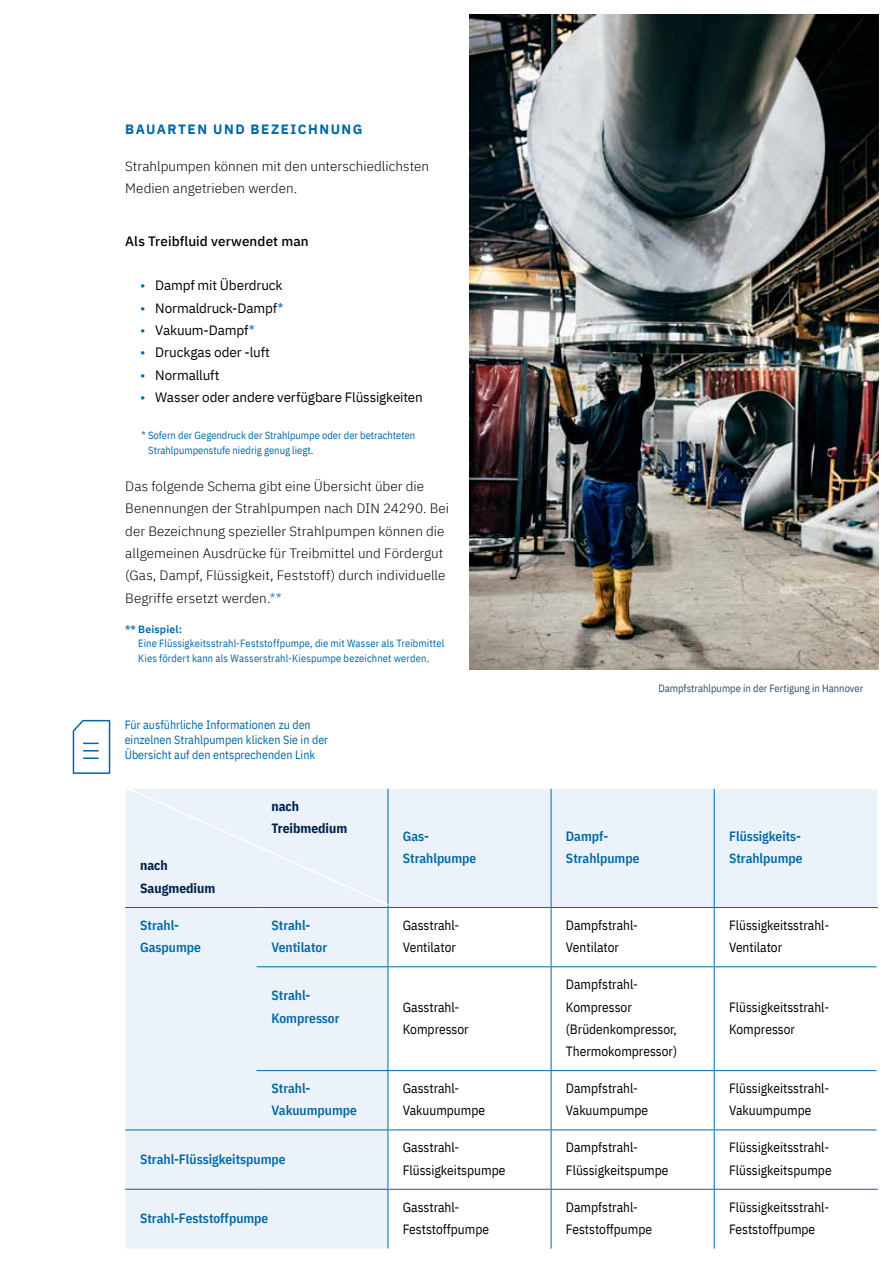
<style>
.page{position:relative;width:893px;height:1263px;background:#fff}
.page>*{position:absolute;margin:0;border:0;box-sizing:border-box;transform-origin:0 0}
.t1{font:13.5px/22.2px "IBM Plex Sans Cond";color:#000}
.t2{font:300 13.5px/22.4px "IBM Plex Sans";letter-spacing:.005em;color:#000}
.t3{font:600 13.5px/22.2px "IBM Plex Sans Cond";color:#0068a3}
.t4{font:13.5px "IBM Plex Sans";letter-spacing:-.01em;color:#000}
.t5{font:700 13.5px/22.2px "IBM Plex Sans Cond";color:#00214c}
.t6{font:500 13.5px "IBM Plex Sans";letter-spacing:.005em;color:#000}
.t7{font:700 13.5px "IBM Plex Sans";letter-spacing:.115em;color:#0068a3}
.t8{font:12px/14.9px "IBM Plex Sans Cond";color:#0068a3}
.t9{font:10.5px/14.9px "IBM Plex Sans Cond";letter-spacing:.005em;color:#0068a3}
.t10{font:10.5px "IBM Plex Sans Cond";color:#2c4e70}
.t11{font:600 10.5px "IBM Plex Sans";letter-spacing:.015em;color:#0068a3}
.s1{color:#0068a3}
.s2{font-family:"IBM Plex Sans Cond"}
</style>
<div class="page">
<img style="left:470px;top:15px;width:408px;height:655px">
<svg style="left:125px;top:789px;width:752px;height:459px"></svg>
<hr style="left:388px;top:908px;width:1px;height:58px;background:#0068a3">
<svg style="left:388px;top:967px;width:1px;height:18px"></svg>
<hr style="left:388px;top:985px;width:1px;height:85px;background:#0068a3">
<hr style="left:388px;top:1071px;width:1px;height:58px;background:#0068a3">
<hr style="left:388px;top:1130px;width:1px;height:59px;background:#0068a3">
<hr style="left:388px;top:1189px;width:1px;height:59px;background:#0068a3">
<hr style="left:551px;top:789px;width:1px;height:59px;background:#0068a3">
<hr style="left:714px;top:789px;width:1px;height:59px;background:#0068a3">
<hr style="left:551px;top:848px;width:1px;height:59px;background:#0068a3">
<hr style="left:714px;top:848px;width:1px;height:59px;background:#0068a3">
<hr style="left:551px;top:908px;width:1px;height:58px;background:#0068a3">
<hr style="left:714px;top:908px;width:1px;height:58px;background:#0068a3">
<svg style="left:551px;top:967px;width:1px;height:18px"></svg>
<svg style="left:714px;top:967px;width:1px;height:18px"></svg>
<hr style="left:551px;top:985px;width:1px;height:85px;background:#0068a3">
<hr style="left:714px;top:985px;width:1px;height:85px;background:#0068a3">
<hr style="left:551px;top:1071px;width:1px;height:58px;background:#0068a3">
<hr style="left:714px;top:1071px;width:1px;height:58px;background:#0068a3">
<hr style="left:551px;top:1130px;width:1px;height:59px;background:#0068a3">
<hr style="left:714px;top:1130px;width:1px;height:59px;background:#0068a3">
<hr style="left:551px;top:1189px;width:1px;height:59px;background:#0068a3">
<hr style="left:714px;top:1189px;width:1px;height:59px;background:#0068a3">
<hr style="left:257px;top:907px;width:131px;height:1px;background:#0068a3">
<hr style="left:388px;top:907px;width:163px;height:1px;background:#0068a3">
<hr style="left:551px;top:907px;width:163px;height:1px;background:#0068a3">
<hr style="left:714px;top:907px;width:164px;height:1px;background:#0068a3">
<hr style="left:257px;top:966px;width:131px;height:1px;background:#0068a3">
<hr style="left:388px;top:966px;width:163px;height:1px;background:#0068a3">
<hr style="left:551px;top:966px;width:163px;height:1px;background:#0068a3">
<hr style="left:714px;top:966px;width:163px;height:1px;background:#0068a3">
<hr style="left:257px;top:1070px;width:131px;height:1px;background:#0068a3">
<hr style="left:388px;top:1070px;width:163px;height:1px;background:#0068a3">
<hr style="left:551px;top:1070px;width:163px;height:1px;background:#0068a3">
<hr style="left:714px;top:1070px;width:163px;height:1px;background:#0068a3">
<hr style="left:388px;top:1129px;width:163px;height:1px;background:#0068a3">
<hr style="left:551px;top:1129px;width:163px;height:1px;background:#0068a3">
<hr style="left:714px;top:1129px;width:163px;height:1px;background:#0068a3">
<hr style="left:125px;top:907px;width:132px;height:1px;background:#0068a3">
<hr style="left:125px;top:1129px;width:132px;height:1px;background:#0068a3">
<hr style="left:257px;top:1129px;width:131px;height:1px;background:#0068a3">
<hr style="left:125px;top:1189px;width:132px;height:1px;background:#0068a3">
<hr style="left:257px;top:1189px;width:131px;height:1px;background:#0068a3">
<hr style="left:388px;top:1189px;width:163px;height:1px;background:#0068a3">
<hr style="left:551px;top:1189px;width:163px;height:1px;background:#0068a3">
<hr style="left:714px;top:1189px;width:164px;height:1px;background:#0068a3">
<div style="left:125px;top:788px;width:265px;height:119px;background:#ebf2f9"></div>
<svg style="left:72px;top:719px;width:39px;height:55px"></svg>
<p class="t7" style="left:125px;top:118px;width:239px">BAUARTEN UND BEZEICHNUNG</p>
<p class="t2" style="left:125px;top:154px;width:305px">Strahlpumpen können mit den unterschiedlichsten<br>Medien angetrieben werden.</p>
<p class="t6" style="left:125px;top:230px;width:185px">Als Treibfluid verwendet man</p>
<p class="t4" style="left:140px;top:275px;width:144px"><span class="s1">•</span> Dampf mit Überdruck</p>
<p class="t4" style="left:140px;top:297px;width:145px"><span class="s1">•</span> Normaldruck-Dampf<span class="s1">*</span></p>
<p class="t4" style="left:140px;top:320px;width:116px"><span class="s1">•</span> Vakuum-Dampf<span class="s1">*</span></p>
<p class="t4" style="left:140px;top:342px;width:131px"><span class="s1">•</span> Druckgas oder -luft</p>
<p class="t4" style="left:140px;top:364px;width:81px"><span class="s1">•</span> Normalluft</p>
<p class="t4" style="left:140px;top:387px;width:284px"><span class="s1">•</span> Wasser oder andere verfügbare Flüssigkeiten</p>
<p class="t9" style="left:148px;top:427px;width:269px;text-indent:-7px">* Sofern der Gegendruck der Strahlpumpe oder der betrachteten<br>Strahlpumpenstufe niedrig genug liegt.</p>
<p class="t2" style="left:125px;top:474px;width:325px">Das folgende Schema gibt eine Übersicht über die Benennungen der Strahlpumpen nach DIN 24290. Bei der Bezeichnung spezieller Strahlpumpen können die allgemeinen Ausdrücke für Treibmittel und Fördergut (Gas, Dampf, Flüssigkeit, Feststoff) durch individuelle Begriffe ersetzt werden.<span class="s1">**</span></p>
<p class="t11" style="left:125px;top:621px;width:58px"><span class="s2">**</span> Beispiel:</p>
<p class="t9" style="left:138px;top:635px;width:308px">Eine Flüssigkeitsstrahl-Feststoffpumpe, die mit Wasser als Treibmittel<br>Kies fördert kann als Wasserstrahl-Kiespumpe bezeichnet werden.</p>
<p class="t8" style="left:125px;top:717px;width:205px">Für ausführliche Informationen zu den einzelnen Strahlpumpen klicken Sie in der<br>Übersicht auf den entsprechenden Link</p>
<p class="t10" style="left:658px;top:680px;width:206px">Dampfstrahlpumpe in der Fertigung in Hannover</p>
<p class="t5" style="left:271px;top:794px;width:77px">nach<br>Treibmedium</p>
<p class="t3" style="left:403px;top:824px;width:75px">Gas-<br>Strahlpumpe</p>
<p class="t3" style="left:566px;top:824px;width:75px">Dampf-<br>Strahlpumpe</p>
<p class="t3" style="left:729px;top:824px;width:75px">Flüssigkeits-<br>Strahlpumpe</p>
<p class="t5" style="left:140px;top:853px;width:77px">nach<br>Saugmedium</p>
<p class="t3" style="left:140px;top:913px;width:62px">Strahl-<br>Gaspumpe</p>
<p class="t3" style="left:271px;top:913px;width:57px">Strahl-<br>Ventilator</p>
<p class="t1" style="left:403px;top:913px;width:58px">Gasstrahl-<br>Ventilator</p>
<p class="t1" style="left:566px;top:913px;width:74px">Dampfstrahl-<br>Ventilator</p>
<p class="t1" style="left:729px;top:913px;width:102px">Flüssigkeitsstrahl-<br>Ventilator</p>
<p class="t3" style="left:271px;top:983px;width:70px">Strahl-<br>Kompressor</p>
<p class="t1" style="left:403px;top:994px;width:67px">Gasstrahl-<br>Kompressor</p>
<p class="t1" style="left:566px;top:972px;width:113px">Dampfstrahl-<br>Kompressor (Brüdenkompressor,<br>Thermokompressor)</p>
<p class="t1" style="left:729px;top:994px;width:102px">Flüssigkeitsstrahl-<br>Kompressor</p>
<p class="t3" style="left:271px;top:1076px;width:87px">Strahl-<br>Vakuumpumpe</p>
<p class="t1" style="left:403px;top:1076px;width:84px">Gasstrahl-<br>Vakuumpumpe</p>
<p class="t1" style="left:566px;top:1076px;width:84px">Dampfstrahl-<br>Vakuumpumpe</p>
<p class="t1" style="left:729px;top:1076px;width:102px">Flüssigkeitsstrahl-<br>Vakuumpumpe</p>
<p class="t3" style="left:140px;top:1146px;width:147px">Strahl-Flüssigkeitspumpe</p>
<p class="t1" style="left:403px;top:1135px;width:104px">Gasstrahl-<br>Flüssigkeitspumpe</p>
<p class="t1" style="left:566px;top:1135px;width:104px">Dampfstrahl-<br>Flüssigkeitspumpe</p>
<p class="t1" style="left:729px;top:1135px;width:104px">Flüssigkeitsstrahl-<br>Flüssigkeitspumpe</p>
<p class="t3" style="left:140px;top:1206px;width:130px">Strahl-Feststoffpumpe</p>
<p class="t1" style="left:403px;top:1195px;width:88px">Gasstrahl-<br>Feststoffpumpe</p>
<p class="t1" style="left:566px;top:1195px;width:88px">Dampfstrahl-<br>Feststoffpumpe</p>
<p class="t1" style="left:729px;top:1195px;width:102px">Flüssigkeitsstrahl-<br>Feststoffpumpe</p>
</div>
